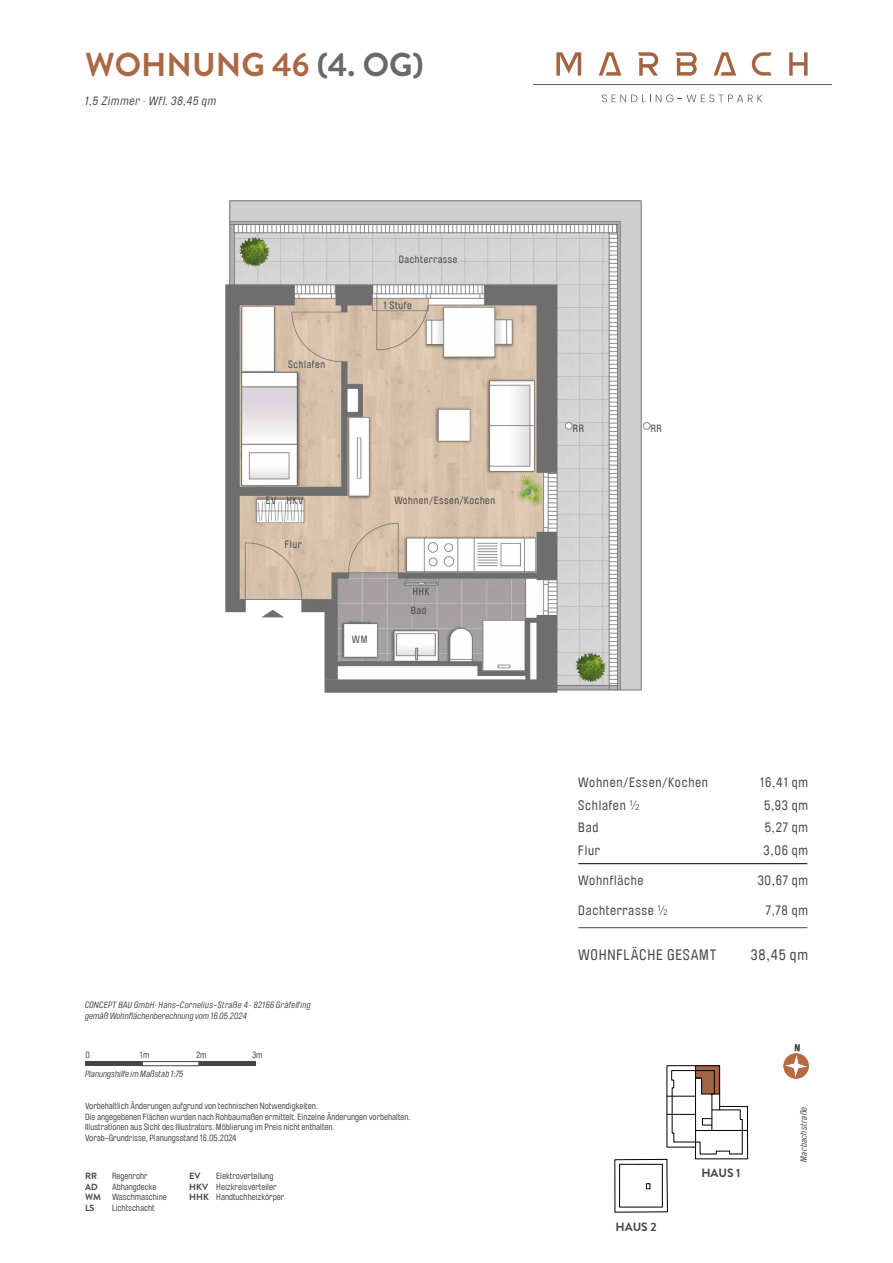
<style>
.page{position:relative;width:893px;height:1263px;background:#fff}
.page>*{position:absolute;margin:0;border:0;box-sizing:border-box;transform-origin:0 0}
.t1{font:700 33px "Brandon Grotesque";color:#ab6845}
.t2{font:15px "Brauer Neue";letter-spacing:.05em;color:#434748}
.t3{font:13.5px "Brauer Neue";letter-spacing:.05em;color:#434748}
.t4{font:italic 12px "Brauer Neue";letter-spacing:.05em;color:#434748}
.t5{font:700 12px "Brandon Grotesque";color:#434748}
.t6{font:10.5px "Brauer Neue";letter-spacing:.05em;color:#434748}
.t7{font:9px/10.8px "Brauer Neue";color:#434748}
.t8{font:italic 9px "Brauer Neue";letter-spacing:.025em;color:#434748}
.t9{font:italic 9px "Brauer Neue";letter-spacing:.005em;color:#434748}
.t10{font:700 9px "Brandon Grotesque";color:#434748}
.s1{color:#666a6c}
.s2{font-family:"Brandon Grotesque";font-weight:700}
.s3{font-family:"DIN Pro";font-weight:300}
</style>
<div class="page">
<svg style="left:556px;top:52px;width:25px;height:24px"></svg>
<svg style="left:599px;top:52px;width:22px;height:24px"></svg>
<svg style="left:638px;top:52px;width:20px;height:24px"></svg>
<svg style="left:676px;top:52px;width:21px;height:24px"></svg>
<svg style="left:713px;top:52px;width:23px;height:24px"></svg>
<svg style="left:752px;top:52px;width:19px;height:24px"></svg>
<svg style="left:789px;top:52px;width:19px;height:24px"></svg>
<svg style="left:602px;top:94px;width:160px;height:8px"></svg>
<hr style="left:533px;top:85px;width:298px;height:1px;background:#566166">
<div style="left:85px;top:1061px;width:57px;height:5px;background:#434748"></div>
<div style="left:199px;top:1061px;width:57px;height:5px;background:#434748"></div>
<div style="left:142px;top:1061px;width:57px;height:5px;border:1px solid #434748"></div>
<svg style="left:614px;top:1065px;width:134px;height:147px"></svg>
<hr style="left:578px;top:863px;width:229px;height:1px;background:#000">
<hr style="left:578px;top:927px;width:229px;height:1px;background:#434748">
<img style="left:225px;top:200px;width:426px;height:493px">
<svg style="left:261px;top:610px;width:23px;height:7px"></svg>
<svg style="left:783px;top:1053px;width:26px;height:26px"></svg>
<h1 class="t1" style="left:85px;top:42px;width:340px">WOHNUNG 46 <span class="s1">(4. OG)</span></h1>
<h3 class="t4" style="left:85px;top:94px;width:133px">1,5 Zimmer · Wfl. 38,45 qm</h3>
<p class="t6" style="left:399px;top:254px;width:60px">Dachterrasse</p>
<p class="t6" style="left:288px;top:359px;width:38px">Schlafen</p>
<p class="t6" style="left:383px;top:300px;width:30px">1 Stufe</p>
<p class="t6" style="left:266px;top:495px;width:39px">EV HKV</p>
<p class="t6" style="left:285px;top:538px;width:18px">Flur</p>
<p class="t6" style="left:394px;top:495px;width:102px">Wohnen/Essen/Kochen</p>
<p class="t6" style="left:352px;top:633px;width:17px">WM</p>
<p class="t6" style="left:412px;top:585px;width:19px">HHK</p>
<p class="t6" style="left:411px;top:604px;width:17px">Bad</p>
<p class="t8" style="left:85px;top:1000px;width:227px">CONCEPT BAU GmbH· Hans-Cornelius-Straße 4 · 82166 Gräfelfing</p>
<p class="t9" style="left:85px;top:1011px;width:163px">gemäß Wohnflächenberechnung vom 16.05.2024</p>
<p class="t7" style="left:85px;top:1049px;width:6px">0</p>
<p class="t7" style="left:140px;top:1049px;width:11px">1m</p>
<p class="t7" style="left:196px;top:1049px;width:12px">2m</p>
<p class="t7" style="left:252px;top:1049px;width:12px">3m</p>
<p class="t9" style="left:85px;top:1069px;width:100px">Planungshilfe im Maßstab 1:75</p>
<p class="t7" style="left:85px;top:1100px;width:327px">Vorbehaltlich Änderungen aufgrund von technischen Notwendigkeiten.<br>Die angegebenen Flächen wurden nach Rohbaumaßen ermittelt. Einzelne Änderungen vorbehalten.<br>Illustrationen aus Sicht des Illustrators. Möblierung im Preis nicht enthalten.<br>Vorab-Grundrisse, Planungsstand 16.05.2024</p>
<p class="t10" style="left:85px;top:1169px;width:13px">RR</p>
<p class="t7" style="left:112px;top:1170px;width:37px">Regenrohr</p>
<p class="t10" style="left:85px;top:1180px;width:14px">AD</p>
<p class="t7" style="left:85px;top:1181px;width:83px;text-indent:27px">Abhangdecke<br><span class="s2">WM</span> Waschmaschine</p>
<p class="t10" style="left:85px;top:1202px;width:11px">LS</p>
<p class="t7" style="left:112px;top:1203px;width:44px">Lichtschacht</p>
<p class="t7" style="left:189px;top:1170px;width:96px;text-indent:27px">Elektroverteilung<br><span class="s2">HKV</span> Heizkreisverteiler<br><span class="s2">HHK</span> Handtuchheizkörper</p>
<p class="t10" style="left:189px;top:1169px;width:13px">EV</p>
<p class="t6" style="left:573px;top:422px;width:12px">RR</p>
<p class="t6" style="left:651px;top:422px;width:12px">RR</p>
<h3 class="t3" style="left:578px;top:775px;width:131px">Wohnen/Essen/Kochen</h3>
<h3 class="t3" style="left:760px;top:775px;width:50px">16,41 qm</h3>
<h3 class="t3" style="left:578px;top:797px;width:63px">Schlafen <span class="s3">½</span></h3>
<h3 class="t3" style="left:764px;top:797px;width:45px">5,93 qm</h3>
<h3 class="t3" style="left:578px;top:820px;width:22px">Bad</h3>
<h3 class="t3" style="left:765px;top:820px;width:45px">5,27 qm</h3>
<h3 class="t3" style="left:578px;top:842px;width:23px">Flur</h3>
<h3 class="t3" style="left:764px;top:842px;width:46px">3,06 qm</h3>
<h3 class="t3" style="left:578px;top:872px;width:67px">Wohnfläche</h3>
<h3 class="t3" style="left:758px;top:872px;width:52px">30,67 qm</h3>
<h3 class="t3" style="left:578px;top:902px;width:91px">Dachterrasse <span class="s3">½</span></h3>
<h3 class="t3" style="left:766px;top:902px;width:44px">7,78 qm</h3>
<h2 class="t2" style="left:578px;top:946px;width:140px">WOHNFLÄCHE GESAMT</h2>
<h2 class="t2" style="left:751px;top:946px;width:58px">38,45 qm</h2>
<h3 class="t5" style="left:616px;top:1218px;width:43px">HAUS 2</h3>
<h3 class="t5" style="left:701px;top:1164px;width:41px">HAUS 1</h3>
<p class="t8" style="left:798px;top:1161px;width:56px;rotate:-90deg">Marbachstraße</p>
</div>
